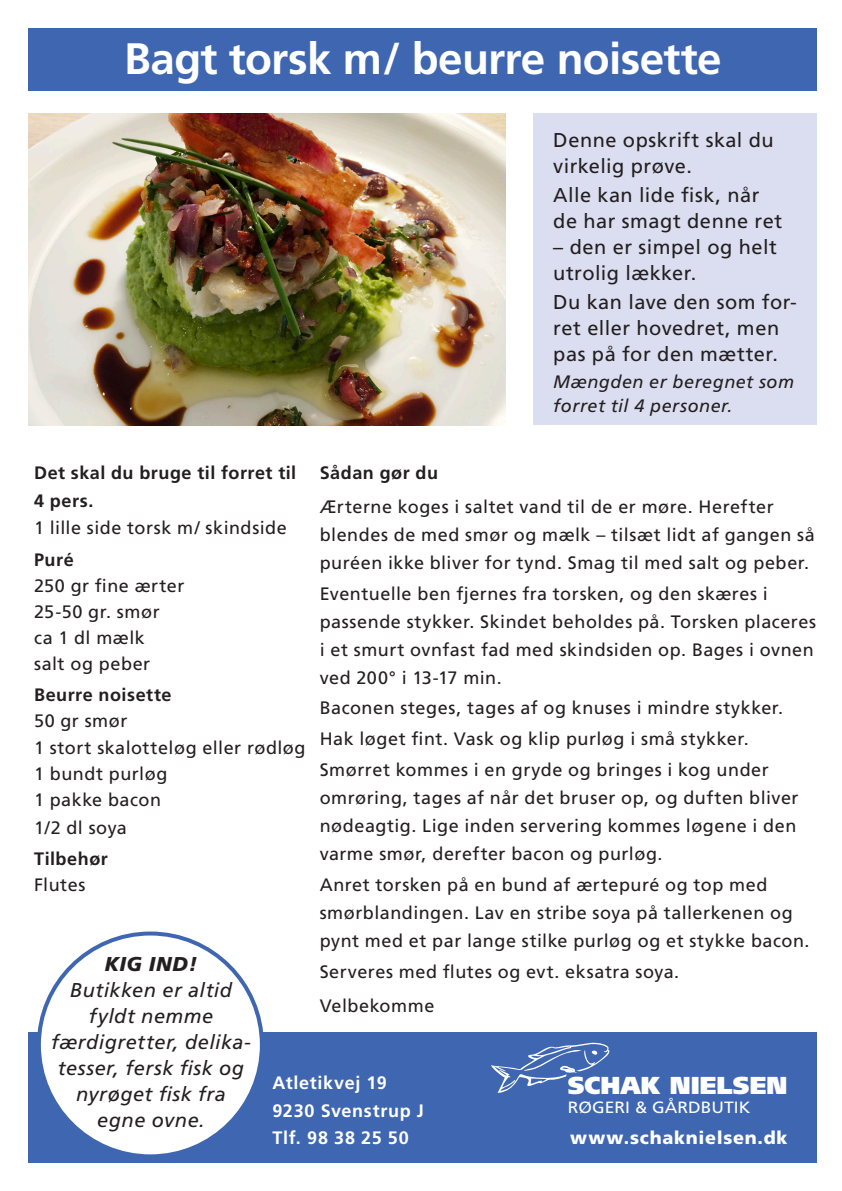
<style>
.page{position:relative;width:842px;height:1191px;background:#fff}
.page>*{position:absolute;margin:0;border:0;box-sizing:border-box;transform-origin:0 0}
.t1{font:700 44px "Frutiger";letter-spacing:-.015em;color:#fff}
.t2{font:900 24.4px "Frutiger";color:#fff}
.t3{font:20px/26px "Frutiger";letter-spacing:.025em;color:#231f20}
.t4{font:italic 20px/26px "Frutiger";letter-spacing:.025em;color:#231f20;text-align:center}
.t5{font:italic 900 20px "Frutiger";letter-spacing:.02em;color:#231f20}
.t6{font:18px/28px "Frutiger";letter-spacing:.03em;color:#231f20}
.t7{font:700 18px/28px "Frutiger";letter-spacing:.03em;color:#231f20}
.t8{font:italic 18px/24px "Frutiger";letter-spacing:.03em;color:#231f20}
.t9{font:700 18px "Frutiger";letter-spacing:.04em;color:#fff}
.t10{font:900 18px "Frutiger";letter-spacing:.04em;color:#fff}
.t11{font:16.4px "Frutiger";color:#fff;scale:1.07 1}
</style>
<div class="page">
<div style="left:28px;top:28px;width:788px;height:63px;background:#3e66b1"></div>
<div style="left:28px;top:1032px;width:788px;height:130px;background:#3e66b1"></div>
<svg style="left:491px;top:1042px;width:119px;height:51px"></svg>
<img style="left:28px;top:113px;width:477px;height:312px">
<div style="left:533px;top:113px;width:283px;height:312px;background:#dbdef0"></div>
<div style="left:39px;top:933px;width:223px;height:223px;background:#fff;border-radius:50%"></div>
<p class="t1" style="left:124px;top:33px;width:598px">Bagt torsk m/ beurre noisette</p>
<p class="t3" style="left:553px;top:127px;width:222px">Denne opskrift skal du virkelig prøve.</p>
<p class="t3" style="left:553px;top:182px;width:230px">Alle kan lide fisk, når de har smagt denne ret</p>
<p class="t3" style="left:553px;top:234px;width:225px">– den er simpel og helt utrolig lækker.</p>
<p class="t3" style="left:553px;top:288px;width:245px">Du kan lave den som for&shy;ret eller hovedret, men pas på for den mætter.</p>
<p class="t8" style="left:553px;top:369px;width:242px">Mængden er beregnet som forret til 4 personer.</p>
<p class="t7" style="left:319px;top:458px;width:120px">Sådan gør du</p>
<p class="t6" style="left:319px;top:492px;width:496px">Ærterne koges i saltet vand til de er møre. Herefter blendes de med smør og mælk – tilsæt lidt af gangen så puréen ikke bliver for tynd. Smag til med salt og peber.</p>
<p class="t6" style="left:319px;top:579px;width:497px">Eventuelle ben fjernes fra torsken, og den skæres i passende stykker. Skindet beholdes på. Torsken placeres i et smurt ovnfast fad med skindsiden op. Bages i ovnen ved 200° i 13-17 min.</p>
<p class="t6" style="left:319px;top:694px;width:465px">Baconen steges, tages af og knuses i mindre stykker.</p>
<p class="t6" style="left:319px;top:725px;width:430px">Hak løget fint. Vask og klip purløg i små stykker.</p>
<p class="t6" style="left:319px;top:755px;width:480px">Smørret kommes i en gryde og bringes i kog under omrøring, tages af når det bruser op, og duften bliver nødeagtig. Lige inden servering kommes løgene i den varme smør, derefter bacon og purløg.</p>
<p class="t6" style="left:319px;top:870px;width:491px">Anret torsken på en bund af ærtepuré og top med smørblandingen. Lav en stribe soya på tallerkenen og pynt med et par lange stilke purløg og et stykke bacon.</p>
<p class="t6" style="left:319px;top:957px;width:361px">Serveres med flutes og evt. eksatra soya.</p>
<p class="t6" style="left:319px;top:991px;width:116px">Velbekomme</p>
<p class="t7" style="left:34px;top:458px;width:264px">Det skal du bruge til forret til<br>4 pers.</p>
<p class="t6" style="left:34px;top:513px;width:254px">1 lille side torsk m/ skindside</p>
<p class="t7" style="left:34px;top:545px;width:41px">Puré</p>
<p class="t6" style="left:34px;top:571px;width:152px">250 gr fine ærter</p>
<p class="t6" style="left:34px;top:597px;width:127px">25-50 gr. smør</p>
<p class="t6" style="left:34px;top:623px;width:112px">ca 1 dl mælk</p>
<p class="t6" style="left:34px;top:649px;width:118px">salt og peber</p>
<p class="t7" style="left:34px;top:681px;width:139px">Beurre noisette</p>
<p class="t6" style="left:34px;top:707px;width:95px">50 gr smør</p>
<p class="t6" style="left:34px;top:733px;width:273px">1 stort skalotteløg eller rødløg</p>
<p class="t6" style="left:34px;top:759px;width:135px">1 bundt purløg</p>
<p class="t6" style="left:34px;top:785px;width:128px">1 pakke bacon</p>
<p class="t6" style="left:34px;top:813px;width:94px">1/2 dl soya</p>
<p class="t7" style="left:34px;top:844px;width:75px">Tilbehør</p>
<p class="t6" style="left:34px;top:870px;width:53px">Flutes</p>
<p class="t5" style="left:105px;top:951px;width:94px">KIG IND!</p>
<p class="t4" style="left:70px;top:976px;width:163px">Butikken er altid fyldt nemme</p>
<p class="t4" style="left:51px;top:1028px;width:201px">færdigretter, delika&shy;tesser, fersk fisk og nyrøget fisk fra</p>
<p class="t4" style="left:97px;top:1106px;width:109px">egne ovne.</p>
<p class="t9" style="left:272px;top:1072px;width:116px">Atletikvej 19</p>
<p class="t9" style="left:272px;top:1099px;width:153px">9230 Svenstrup J</p>
<p class="t9" style="left:272px;top:1127px;width:138px">Tlf. 98 38 25 50</p>
<p class="t10" style="left:570px;top:1127px;width:219px">www.schaknielsen.dk</p>
<p class="t2" style="left:567px;top:1070px;width:221px">SCHAK NIELSEN</p>
<p class="t11" style="left:567px;top:1097px;width:172px">RØGERI &amp; GÅRDBUTIK</p>
</div>
